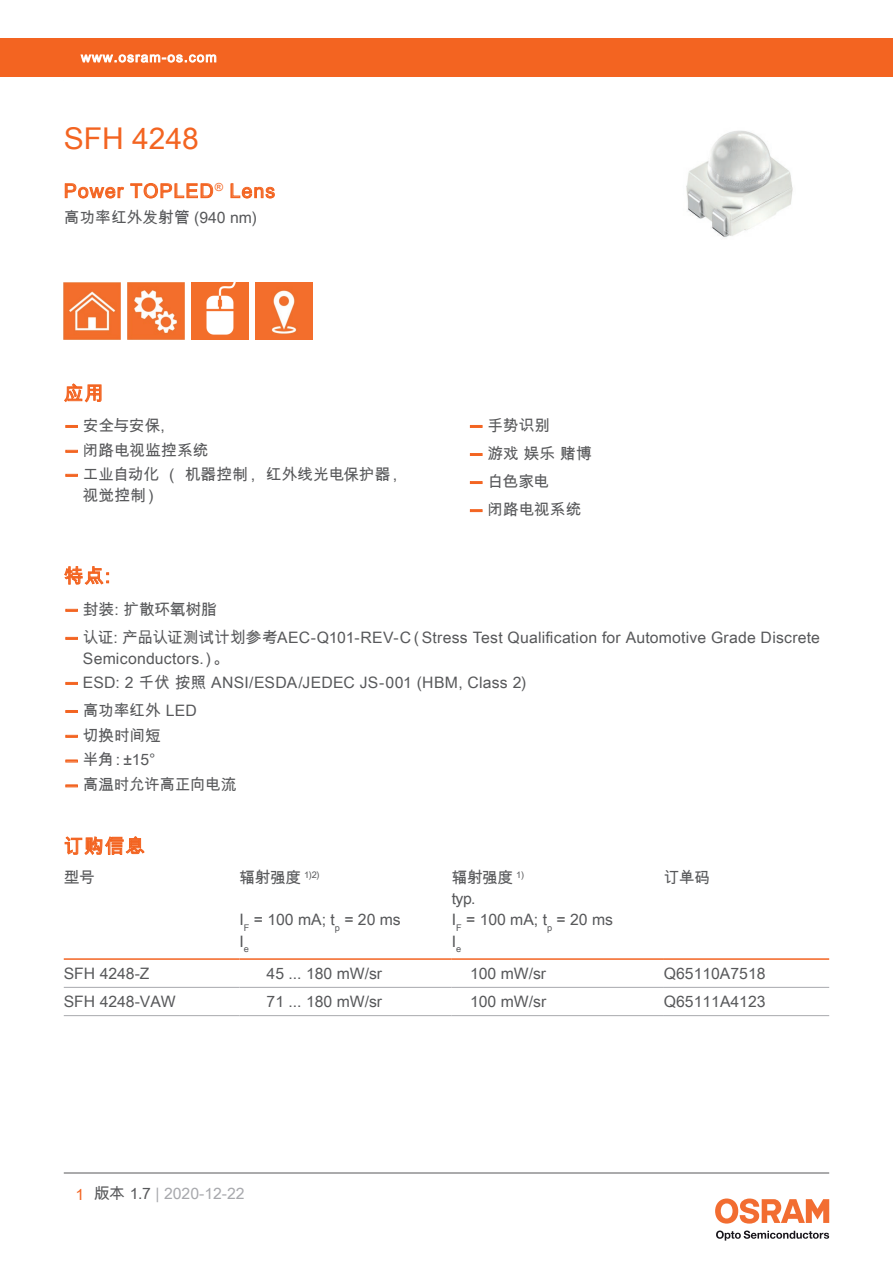
<style>
.page{position:relative;width:893px;height:1263px;background:#fff}
.page>*{position:absolute;margin:0;border:0;box-sizing:border-box;transform-origin:0 0}
.t1{font:30px "Arial Unicode MS";color:#f36421}
.t2{font:19.5px "Arial Unicode MS";letter-spacing:.055em;color:#f36421}
.t3{font:15.75px/21px "Arial Unicode MS";color:#57585a}
.t4{font:15.75px "Arial Unicode MS";color:#a8a9ad}
.t5{font:15.75px "Arial Unicode MS";letter-spacing:-.03em;color:#57585a}
.t6{font:13.5px "Arial Unicode MS";letter-spacing:.085em;color:#fff}
.s1{font-family:"Helvetica Neue LT Pro";font-weight:700;color:#f36421}
.s2{color:#f36421}
.s3{color:#57585a}
</style>
<div class="page">
<hr style="left:64px;top:1173px;width:765px;height:1px;background:#57585a">
<svg style="left:716px;top:1230px;width:113px;height:10px"></svg>
<svg style="left:715px;top:1198px;width:114px;height:25px"></svg>
<div style="left:0;top:38px;width:893px;height:39px;background:#f36421"></div>
<svg style="left:81px;top:55px;width:135px;height:7px"></svg>
<svg style="left:65px;top:384px;width:36px;height:18px"></svg>
<img style="left:686px;top:130px;width:107px;height:108px">
<svg style="left:65px;top:184px;width:59px;height:14px"></svg>
<svg style="left:131px;top:183px;width:82px;height:15px"></svg>
<svg style="left:231px;top:184px;width:43px;height:14px"></svg>
<img style="left:64px;top:282px;width:57px;height:57px">
<img style="left:128px;top:282px;width:57px;height:57px">
<img style="left:191px;top:282px;width:58px;height:57px">
<img style="left:255px;top:282px;width:57px;height:58px">
<svg style="left:66px;top:425px;width:11px;height:2px"></svg>
<svg style="left:66px;top:450px;width:11px;height:2px"></svg>
<svg style="left:66px;top:474px;width:11px;height:2px"></svg>
<svg style="left:470px;top:425px;width:12px;height:2px"></svg>
<svg style="left:470px;top:453px;width:12px;height:2px"></svg>
<svg style="left:470px;top:482px;width:12px;height:1px"></svg>
<svg style="left:470px;top:510px;width:12px;height:2px"></svg>
<svg style="left:65px;top:567px;width:44px;height:17px"></svg>
<svg style="left:66px;top:609px;width:11px;height:2px"></svg>
<svg style="left:66px;top:637px;width:11px;height:2px"></svg>
<svg style="left:66px;top:682px;width:11px;height:2px"></svg>
<svg style="left:66px;top:710px;width:11px;height:2px"></svg>
<svg style="left:66px;top:735px;width:11px;height:2px"></svg>
<svg style="left:66px;top:760px;width:11px;height:2px"></svg>
<svg style="left:66px;top:785px;width:11px;height:2px"></svg>
<hr style="left:64px;top:958px;width:175px;height:2px;background:#f36421">
<hr style="left:239px;top:958px;width:213px;height:2px;background:#f36421">
<hr style="left:452px;top:958px;width:212px;height:2px;background:#f36421">
<hr style="left:664px;top:958px;width:165px;height:2px;background:#f36421">
<hr style="left:64px;top:987px;width:175px;height:1px;background:#a8a9ad">
<hr style="left:239px;top:987px;width:213px;height:1px;background:#a8a9ad">
<hr style="left:452px;top:987px;width:212px;height:1px;background:#a8a9ad">
<hr style="left:664px;top:987px;width:165px;height:1px;background:#a8a9ad">
<hr style="left:64px;top:1015px;width:175px;height:1px;background:#a8a9ad">
<hr style="left:239px;top:1015px;width:213px;height:1px;background:#a8a9ad">
<hr style="left:452px;top:1015px;width:212px;height:1px;background:#a8a9ad">
<hr style="left:664px;top:1015px;width:165px;height:1px;background:#a8a9ad">
<svg style="left:65px;top:837px;width:79px;height:17px"></svg>
<p class="t6" style="left:81px;top:47px;width:137px">www.osram-os.com</p>
<h1 class="t1" style="left:64px;top:117px;width:137px">SFH 4248</h1>
<p class="t2" style="left:64px;top:177px;width:213px">Power TOPLED<sup>®</sup> Lens</p>
<p class="t3" style="left:64px;top:207px;width:195px">高功率红外发射管 (940 nm)</p>
<p class="t2" style="left:64px;top:379px;width:42px">应用</p>
<p class="t3" style="left:64px;top:414px;width:103px"><span class="s1">—</span> 安全与安保,</p>
<p class="t3" style="left:64px;top:439px;width:146px"><span class="s1">—</span> 闭路电视监控系统</p>
<p class="t3" style="left:83px;top:463px;width:322px;text-indent:-19px"><span class="s1">—</span> 工业自动化 （ 机器控制， 红外线光电保护器，视觉控制）</p>
<p class="t3" style="left:468px;top:414px;width:84px"><span class="s1">—</span> 手势识别</p>
<p class="t3" style="left:468px;top:442px;width:125px"><span class="s1">—</span> 游戏 娱乐 赌博</p>
<p class="t3" style="left:468px;top:470px;width:82px"><span class="s1">—</span> 白色家电</p>
<p class="t3" style="left:468px;top:498px;width:115px"><span class="s1">—</span> 闭路电视系统</p>
<p class="t2" style="left:64px;top:562px;width:48px">特点:</p>
<p class="t3" style="left:64px;top:598px;width:155px"><span class="s1">—</span> 封装: 扩散环氧树脂</p>
<p class="t3" style="left:83px;top:626px;width:738px;text-indent:-19px"><span class="s1">—</span> 认证: 产品认证测试计划参考AEC-Q101-REV-C（Stress Test Qualification for Automotive Grade Discrete<br>Semiconductors.）。</p>
<p class="t3" style="left:64px;top:671px;width:464px"><span class="s1">—</span> ESD: 2 千伏 按照 ANSI/ESDA/JEDEC JS-001 (HBM, Class 2)</p>
<p class="t3" style="left:64px;top:699px;width:134px"><span class="s1">—</span> 高功率红外 LED</p>
<p class="t3" style="left:64px;top:724px;width:98px"><span class="s1">—</span> 切换时间短</p>
<p class="t3" style="left:64px;top:749px;width:93px"><span class="s1">—</span> 半角：±15°</p>
<p class="t5" style="left:64px;top:773px;width:174px"><span class="s1">—</span> 高温时允许高正向电流</p>
<p class="t2" style="left:64px;top:832px;width:83px">订购信息</p>
<p class="t3" style="left:64px;top:866px;width:33px">型号</p>
<p class="t3" style="left:239px;top:866px;width:82px">辐射强度 <sup>1)2)</sup></p>
<p class="t3" style="left:452px;top:866px;width:74px">辐射强度 <sup>1)</sup></p>
<p class="t3" style="left:664px;top:866px;width:48px">订单码</p>
<p class="t3" style="left:452px;top:888px;width:25px">typ.</p>
<p class="t3" style="left:239px;top:909px;width:163px">I<sub>F</sub> = 100 mA; t<sub>p</sub> = 20 ms</p>
<p class="t3" style="left:452px;top:909px;width:163px">I<sub>F</sub> = 100 mA; t<sub>p</sub> = 20 ms</p>
<p class="t3" style="left:239px;top:930px;width:11px">I<sub>e</sub></p>
<p class="t3" style="left:452px;top:930px;width:11px">I<sub>e</sub></p>
<p class="t3" style="left:64px;top:962px;width:87px">SFH 4248-Z</p>
<p class="t3" style="left:267px;top:962px;width:117px">45 ... 180 mW/sr</p>
<p class="t3" style="left:470px;top:962px;width:78px">100 mW/sr</p>
<p class="t3" style="left:664px;top:962px;width:103px">Q65110A7518</p>
<p class="t3" style="left:64px;top:991px;width:114px">SFH 4248-VAW</p>
<p class="t3" style="left:267px;top:991px;width:117px">71 ... 180 mW/sr</p>
<p class="t3" style="left:470px;top:991px;width:78px">100 mW/sr</p>
<p class="t3" style="left:664px;top:991px;width:103px">Q65111A4123</p>
<p class="t4" style="left:76px;top:1182px;width:171px"><span class="s2">1</span> <span class="s3">版本 1.7</span> | 2020-12-22</p>
</div>
